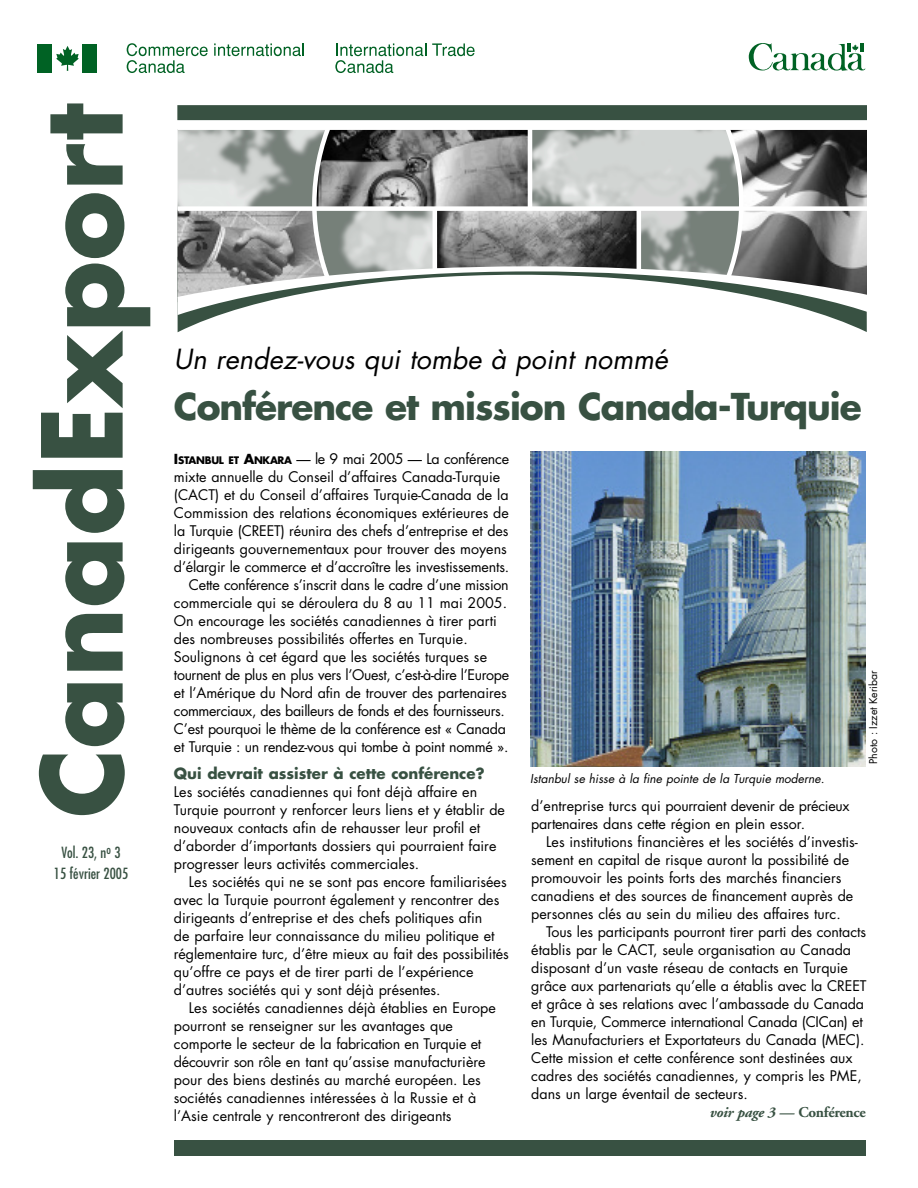
<style>
.page{position:relative;width:918px;height:1188px;background:#fff}
.page>*{position:absolute;margin:0;border:0;box-sizing:border-box;transform-origin:0 0}
.t1{font:700 108.3px "Futura";color:#385142}
.t2{font:700 36px "Futura";letter-spacing:-.03em;color:#385142}
.t3{font:italic 27px "Futura";color:#000}
.t4{font:700 15px "Futura";color:#385142}
.t5{font:condensed 15px/21px "Futura";color:#385142;text-align:center}
.t6{font:italic 700 15px "Adobe Garamond";letter-spacing:-.015em;color:#385142}
.t7{font:14.25px/18px "Futura";color:#000}
.t8{font:14.25px "Futura";letter-spacing:-.02em;color:#000}
.t9{font:14.25px "Futura";letter-spacing:-.025em;color:#000}
.t10{font:italic 12px "Futura";color:#000}
.t11{font:10.5px "Futura";color:#000}
.s1{font-weight:700;font-size:13.5px}
.s2{font-weight:700;font-size:10.2px}
.s3{font-style:normal}
</style>
<div class="page">
<svg style="left:178px;top:315px;width:689px;height:17px"></svg>
<img style="left:177px;top:129px;width:135px;height:174px">
<img style="left:178px;top:211px;width:134px;height:55px">
<img style="left:744px;top:130px;width:123px;height:136px">
<div style="left:178px;top:206px;width:689px;height:5px;background:#fff"></div>
<svg style="left:312px;top:130px;width:432px;height:136px;background:#9da09e"></svg>
<div style="left:178px;top:125px;width:689px;height:5px;background:#fff"></div>
<hr style="left:528px;top:128px;width:4px;height:81px;background:#fff">
<svg style="left:178px;top:266px;width:689px;height:49px"></svg>
<hr style="left:637px;top:209px;width:4px;height:64px;background:#fff">
<hr style="left:433px;top:209px;width:4px;height:62px;background:#fff">
<svg style="left:432px;top:43px;width:43px;height:13px"></svg>
<svg style="left:335px;top:43px;width:91px;height:30px"></svg>
<svg style="left:214px;top:43px;width:90px;height:13px"></svg>
<svg style="left:127px;top:43px;width:81px;height:30px"></svg>
<div style="left:38px;top:44px;width:14px;height:29px;background:#006224"></div>
<svg style="left:56px;top:46px;width:23px;height:25px"></svg>
<div style="left:83px;top:44px;width:14px;height:29px;background:#006224"></div>
<svg style="left:749px;top:43px;width:116px;height:28px"></svg>
<div style="left:177px;top:105px;width:690px;height:15px;background:#385142"></div>
<div style="left:175px;top:1140px;width:691px;height:16px;background:#385142"></div>
<img style="left:530px;top:452px;width:336px;height:315px">
<h1 class="t1" style="left:33px;top:818px;width:716px;rotate:-90deg">CanadExport</h1>
<p class="t5" style="left:54px;top:842px;width:76px">Vol. 23, n<sup>o</sup> 3<br>15 février 2005</p>
<h3 class="t3" style="left:174px;top:347px;width:495px">Un rendez-vous qui tombe à point nommé</h3>
<h2 class="t2" style="left:174px;top:390px;width:689px">Conférence et mission Canada-Turquie</h2>
<p class="t8" style="left:174px;top:452px;width:337px"><span class="s1">I</span><span class="s2">STANBUL ET</span> <span class="s1">A</span><span class="s2">NKARA</span> — le 9 mai 2005 — La conférence</p>
<p class="t7" style="left:174px;top:469px;width:328px">mixte annuelle du Conseil d’affaires Canada-Turquie</p>
<p class="t7" style="left:174px;top:487px;width:336px">(CACT) et du Conseil d’affaires Turquie-Canada de la</p>
<p class="t7" style="left:174px;top:505px;width:336px">Commission des relations économiques extérieures de</p>
<p class="t7" style="left:174px;top:523px;width:336px">la Turquie (CREET) réunira des chefs d’entreprise et des</p>
<p class="t7" style="left:174px;top:541px;width:334px">dirigeants gouvernementaux pour trouver des moyens</p>
<p class="t7" style="left:174px;top:559px;width:337px">d’élargir le commerce et d’accroître les investissements.</p>
<p class="t8" style="left:189px;top:578px;width:321px">Cette conférence s’inscrit dans le cadre d’une mission</p>
<p class="t7" style="left:174px;top:595px;width:335px">commerciale qui se déroulera du 8 au 11 mai 2005.</p>
<p class="t7" style="left:174px;top:613px;width:324px">On encourage les sociétés canadiennes à tirer parti</p>
<p class="t7" style="left:174px;top:631px;width:295px">des nombreuses possibilités offertes en Turquie.</p>
<p class="t7" style="left:174px;top:649px;width:315px">Soulignons à cet égard que les sociétés turques se</p>
<p class="t9" style="left:174px;top:668px;width:337px">tournent de plus en plus vers l’Ouest, c’est-à-dire l’Europe</p>
<p class="t7" style="left:174px;top:685px;width:334px">et l’Amérique du Nord afin de trouver des partenaires</p>
<p class="t9" style="left:174px;top:704px;width:333px">commerciaux, des bailleurs de fonds et des fournisseurs.</p>
<p class="t8" style="left:174px;top:722px;width:333px">C’est pourquoi le thème de la conférence est « Canada</p>
<p class="t8" style="left:174px;top:740px;width:336px">et Turquie : un rendez-vous qui tombe à point nommé ».</p>
<p class="t4" style="left:174px;top:766px;width:312px">Qui devrait assister à cette conférence?</p>
<p class="t7" style="left:174px;top:784px;width:332px">Les sociétés canadiennes qui font déjà affaire en Turquie pourront y renforcer leurs liens et y établir de nouveaux contacts afin de rehausser leur profil et d’aborder d’importants dossiers qui pourraient faire progresser leurs activités commerciales.</p>
<p class="t7" style="left:174px;top:874px;width:336px;text-indent:15px">Les sociétés qui ne se sont pas encore familiarisées avec la Turquie pourront également y rencontrer des dirigeants d’entreprise et des chefs politiques afin<br>de parfaire leur connaissance du milieu politique et réglementaire turc, d’être mieux au fait des possibilités qu’offre ce pays et de tirer parti de l’expérience d’autres sociétés qui y sont déjà présentes.</p>
<p class="t7" style="left:174px;top:1000px;width:323px;text-indent:15px">Les sociétés canadiennes déjà établies en Europe pourront se renseigner sur les avantages que comporte le secteur de la fabrication en Turquie et découvrir son rôle en tant qu’assise manufacturière pour des biens destinés au marché européen. Les sociétés canadiennes intéressées à la Russie et à l’Asie centrale y rencontreront des dirigeants</p>
<p class="t10" style="left:530px;top:773px;width:296px">Istanbul se hisse à la fine pointe de la Turquie moderne.</p>
<p class="t11" style="left:868px;top:764px;width:95px;rotate:-90deg">Photo : Izzet Keribar</p>
<p class="t7" style="left:531px;top:798px;width:320px">d’entreprise turcs qui pourraient devenir de précieux partenaires dans cette région en plein essor.</p>
<p class="t7" style="left:531px;top:834px;width:328px;text-indent:15px">Les institutions financières et les sociétés d’investis&shy;sement en capital de risque auront la possibilité de promouvoir les points forts des marchés financiers canadiens et des sources de financement auprès de personnes clés au sein du milieu des affaires turc.</p>
<p class="t7" style="left:531px;top:924px;width:337px;text-indent:15px">Tous les participants pourront tirer parti des contacts établis par le CACT, seule organisation au Canada disposant d’un vaste réseau de contacts en Turquie grâce aux partenariats qu’elle a établis avec la CREET et grâce à ses relations avec l’ambassade du Canada en Turquie, Commerce international Canada (CICan) et les Manufacturiers et Exportateurs du Canada (MEC).<br>Cette mission et cette conférence sont destinées aux cadres des sociétés canadiennes, y compris les PME, dans un large éventail de secteurs.</p>
<p class="t6" style="left:710px;top:1106px;width:157px">voir page 3 — <span class="s3">Conférence</span></p>
</div>
